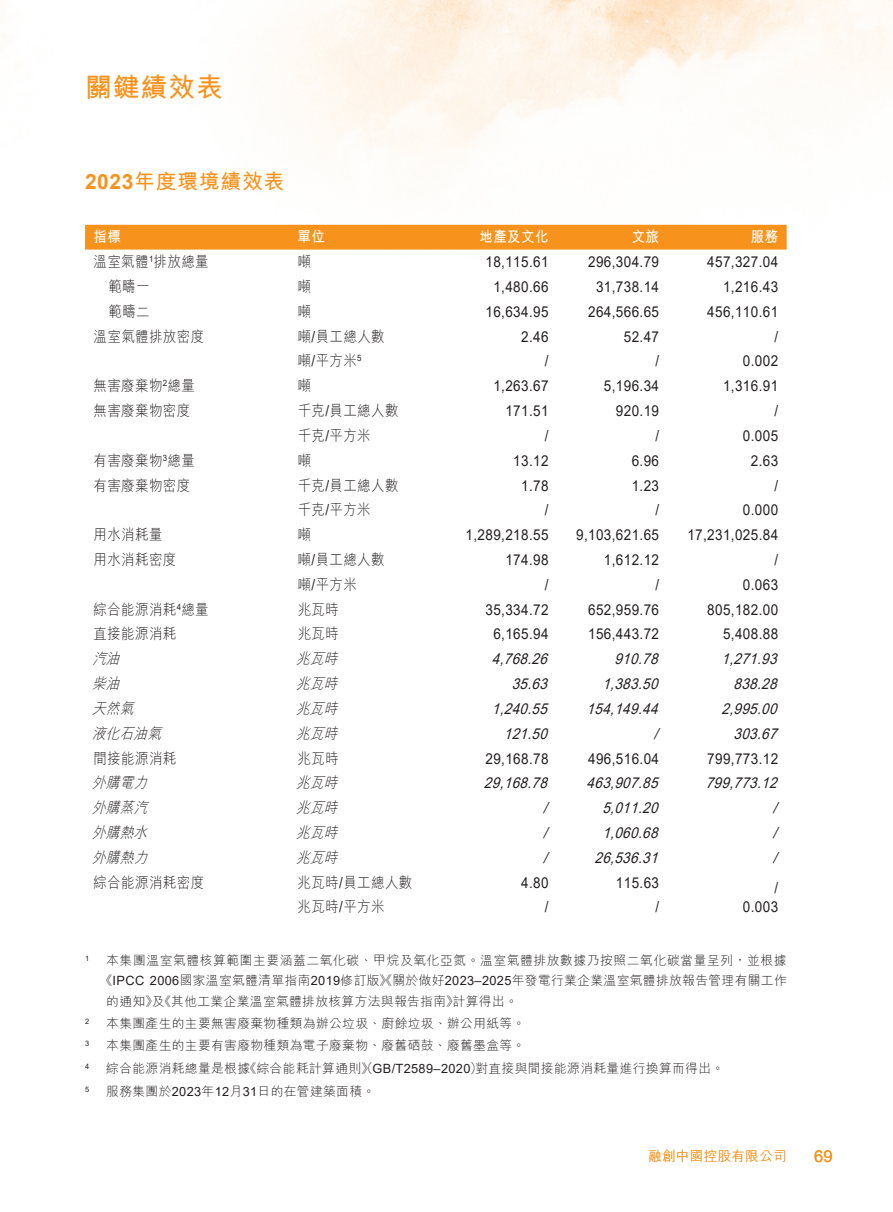
<style>
.page{position:relative;width:893px;height:1212px;background:#fff}
.page>*{position:absolute;margin:0;border:0;box-sizing:border-box;transform-origin:0 0}
.t1{font:700 27px "M Hei HK";letter-spacing:.03em;color:#f7931d}
.t2{font:700 21px "M Hei HK";letter-spacing:.03em;color:#f7931d}
.t3{font:16.5px "Arial";color:#f7931d}
.t4{font:15px "Arial";letter-spacing:.03em;color:#231f20;scale:.9 1}
.t5{font:300 15px "M Hei HK";letter-spacing:.03em;color:#231f20;scale:.9 1}
.t6{font:italic 15px "Arial";color:#231f20;scale:.9 1}
.t7{font:italic 300 15px "M Hei HK";color:#231f20;scale:.9 1}
.t8{font:700 15px "M Hei HK";letter-spacing:.03em;color:#fff;scale:.9 1}
.t9{font:300 13.5px "M Hei HK";letter-spacing:.03em;color:#f7931d}
.t10{font:300 12.75px "M Hei HK";letter-spacing:.03em;color:#231f20}
.t11{font:7.5px "Arial";color:#231f20}
.s1{font-family:"Arial"}
.s2{font-family:"Arial";font-weight:400}
</style>
<div class="page">
<img style="left:85px;top:0;width:808px;height:225px">
<div style="left:85px;top:225px;width:702px;height:25px;background:#f7931d"></div>
<h1 class="t1" style="left:85px;top:68px;width:140px">關鍵績效表</h1>
<h2 class="t2" style="left:85px;top:166px;width:201px"><span class="s1">2023</span>年度環境績效表</h2>
<p class="t8" style="left:94px;top:226px;width:32px">指標</p>
<p class="t8" style="left:298px;top:226px;width:32px">單位</p>
<p class="t8" style="left:480px;top:226px;width:78px">地產及文化</p>
<p class="t8" style="left:632px;top:226px;width:32px">文旅</p>
<p class="t8" style="left:751px;top:226px;width:32px">服務</p>
<p class="t5" style="left:94px;top:254px;width:130px">溫室氣體<sup>1</sup>排放總量</p>
<p class="t5" style="left:298px;top:254px;width:16px">噸</p>
<p class="t4" style="left:485px;top:252px;width:72px">18,115.61</p>
<p class="t4" style="left:588px;top:252px;width:80px">296,304.79</p>
<p class="t4" style="left:707px;top:252px;width:80px">457,327.04</p>
<p class="t5" style="left:108px;top:279px;width:47px">範疇一</p>
<p class="t5" style="left:298px;top:279px;width:16px">噸</p>
<p class="t4" style="left:493px;top:276px;width:63px">1,480.66</p>
<p class="t4" style="left:596px;top:276px;width:72px">31,738.14</p>
<p class="t4" style="left:723px;top:276px;width:63px">1,216.43</p>
<p class="t5" style="left:108px;top:304px;width:47px">範疇二</p>
<p class="t5" style="left:298px;top:304px;width:16px">噸</p>
<p class="t4" style="left:485px;top:301px;width:72px">16,634.95</p>
<p class="t4" style="left:588px;top:301px;width:80px">264,566.65</p>
<p class="t4" style="left:707px;top:301px;width:80px">456,110.61</p>
<p class="t5" style="left:94px;top:328px;width:124px">溫室氣體排放密度</p>
<p class="t5" style="left:298px;top:328px;width:98px">噸<span class="s2">/</span>員工總人數</p>
<p class="t4" style="left:521px;top:326px;width:32px">2.46</p>
<p class="t4" style="left:624px;top:326px;width:41px">52.47</p>
<p class="t4" style="left:774px;top:326px;width:6px">/</p>
<p class="t5" style="left:298px;top:353px;width:73px">噸<span class="s2">/</span>平方米<sup>5</sup></p>
<p class="t4" style="left:545px;top:351px;width:6px">/</p>
<p class="t4" style="left:655px;top:351px;width:6px">/</p>
<p class="t4" style="left:743px;top:351px;width:41px">0.002</p>
<p class="t5" style="left:94px;top:378px;width:114px">無害廢棄物<sup>2</sup>總量</p>
<p class="t5" style="left:298px;top:378px;width:16px">噸</p>
<p class="t4" style="left:493px;top:376px;width:63px">1,263.67</p>
<p class="t4" style="left:604px;top:376px;width:63px">5,196.34</p>
<p class="t4" style="left:723px;top:376px;width:63px">1,316.91</p>
<p class="t5" style="left:94px;top:403px;width:109px">無害廢棄物密度</p>
<p class="t5" style="left:298px;top:403px;width:114px">千克<span class="s2">/</span>員工總人數</p>
<p class="t4" style="left:505px;top:400px;width:49px">171.51</p>
<p class="t4" style="left:616px;top:400px;width:49px">920.19</p>
<p class="t4" style="left:774px;top:400px;width:6px">/</p>
<p class="t5" style="left:298px;top:428px;width:83px">千克<span class="s2">/</span>平方米</p>
<p class="t4" style="left:545px;top:425px;width:6px">/</p>
<p class="t4" style="left:655px;top:425px;width:6px">/</p>
<p class="t4" style="left:743px;top:425px;width:41px">0.005</p>
<p class="t5" style="left:94px;top:452px;width:114px">有害廢棄物<sup>3</sup>總量</p>
<p class="t5" style="left:298px;top:453px;width:16px">噸</p>
<p class="t4" style="left:513px;top:450px;width:41px">13.12</p>
<p class="t4" style="left:632px;top:450px;width:32px">6.96</p>
<p class="t4" style="left:751px;top:450px;width:32px">2.63</p>
<p class="t5" style="left:94px;top:477px;width:109px">有害廢棄物密度</p>
<p class="t5" style="left:298px;top:477px;width:114px">千克<span class="s2">/</span>員工總人數</p>
<p class="t4" style="left:521px;top:475px;width:32px">1.78</p>
<p class="t4" style="left:632px;top:475px;width:32px">1.23</p>
<p class="t4" style="left:774px;top:475px;width:6px">/</p>
<p class="t5" style="left:298px;top:502px;width:83px">千克<span class="s2">/</span>平方米</p>
<p class="t4" style="left:545px;top:500px;width:6px">/</p>
<p class="t4" style="left:655px;top:500px;width:6px">/</p>
<p class="t4" style="left:743px;top:500px;width:41px">0.000</p>
<p class="t5" style="left:94px;top:527px;width:78px">用水消耗量</p>
<p class="t5" style="left:298px;top:527px;width:16px">噸</p>
<p class="t4" style="left:466px;top:525px;width:94px">1,289,218.55</p>
<p class="t4" style="left:576px;top:525px;width:94px">9,103,621.65</p>
<p class="t4" style="left:687px;top:525px;width:102px">17,231,025.84</p>
<p class="t5" style="left:94px;top:552px;width:94px">用水消耗密度</p>
<p class="t5" style="left:298px;top:552px;width:98px">噸<span class="s2">/</span>員工總人數</p>
<p class="t4" style="left:505px;top:549px;width:49px">174.98</p>
<p class="t4" style="left:604px;top:549px;width:63px">1,612.12</p>
<p class="t4" style="left:774px;top:549px;width:6px">/</p>
<p class="t5" style="left:298px;top:577px;width:67px">噸<span class="s2">/</span>平方米</p>
<p class="t4" style="left:545px;top:574px;width:6px">/</p>
<p class="t4" style="left:655px;top:574px;width:6px">/</p>
<p class="t4" style="left:743px;top:574px;width:41px">0.063</p>
<p class="t5" style="left:94px;top:601px;width:130px">綜合能源消耗<sup>4</sup>總量</p>
<p class="t5" style="left:298px;top:601px;width:47px">兆瓦時</p>
<p class="t4" style="left:485px;top:599px;width:72px">35,334.72</p>
<p class="t4" style="left:588px;top:599px;width:80px">652,959.76</p>
<p class="t4" style="left:707px;top:599px;width:80px">805,182.00</p>
<p class="t5" style="left:94px;top:626px;width:94px">直接能源消耗</p>
<p class="t5" style="left:298px;top:626px;width:47px">兆瓦時</p>
<p class="t4" style="left:493px;top:624px;width:63px">6,165.94</p>
<p class="t4" style="left:588px;top:624px;width:80px">156,443.72</p>
<p class="t4" style="left:723px;top:624px;width:63px">5,408.88</p>
<p class="t7" style="left:92px;top:651px;width:36px">汽油</p>
<p class="t7" style="left:296px;top:651px;width:52px">兆瓦時</p>
<p class="t6" style="left:492px;top:649px;width:69px">4,768.26</p>
<p class="t6" style="left:614px;top:649px;width:56px">910.78</p>
<p class="t6" style="left:721px;top:649px;width:69px">1,271.93</p>
<p class="t7" style="left:92px;top:676px;width:36px">柴油</p>
<p class="t7" style="left:296px;top:676px;width:52px">兆瓦時</p>
<p class="t6" style="left:512px;top:673px;width:47px">35.63</p>
<p class="t6" style="left:602px;top:673px;width:69px">1,383.50</p>
<p class="t6" style="left:733px;top:673px;width:56px">838.28</p>
<p class="t7" style="left:92px;top:701px;width:52px">天然氣</p>
<p class="t7" style="left:296px;top:701px;width:52px">兆瓦時</p>
<p class="t6" style="left:492px;top:698px;width:69px">1,240.55</p>
<p class="t6" style="left:587px;top:698px;width:86px">154,149.44</p>
<p class="t6" style="left:721px;top:698px;width:69px">2,995.00</p>
<p class="t7" style="left:92px;top:725px;width:83px">液化石油氣</p>
<p class="t7" style="left:296px;top:725px;width:52px">兆瓦時</p>
<p class="t6" style="left:504px;top:723px;width:56px">121.50</p>
<p class="t6" style="left:654px;top:723px;width:12px">/</p>
<p class="t6" style="left:733px;top:723px;width:56px">303.67</p>
<p class="t5" style="left:94px;top:750px;width:94px">間接能源消耗</p>
<p class="t5" style="left:298px;top:750px;width:47px">兆瓦時</p>
<p class="t4" style="left:485px;top:748px;width:72px">29,168.78</p>
<p class="t4" style="left:588px;top:748px;width:80px">496,516.04</p>
<p class="t4" style="left:707px;top:748px;width:80px">799,773.12</p>
<p class="t7" style="left:92px;top:775px;width:67px">外購電力</p>
<p class="t7" style="left:296px;top:775px;width:52px">兆瓦時</p>
<p class="t6" style="left:484px;top:773px;width:78px">29,168.78</p>
<p class="t6" style="left:587px;top:773px;width:86px">463,907.85</p>
<p class="t6" style="left:706px;top:773px;width:86px">799,773.12</p>
<p class="t7" style="left:92px;top:800px;width:67px">外購蒸汽</p>
<p class="t7" style="left:296px;top:800px;width:52px">兆瓦時</p>
<p class="t6" style="left:543px;top:797px;width:12px">/</p>
<p class="t6" style="left:602px;top:797px;width:69px">5,011.20</p>
<p class="t6" style="left:773px;top:797px;width:12px">/</p>
<p class="t7" style="left:92px;top:825px;width:67px">外購熱水</p>
<p class="t7" style="left:296px;top:825px;width:52px">兆瓦時</p>
<p class="t6" style="left:543px;top:822px;width:12px">/</p>
<p class="t6" style="left:602px;top:822px;width:69px">1,060.68</p>
<p class="t6" style="left:773px;top:822px;width:12px">/</p>
<p class="t7" style="left:92px;top:850px;width:67px">外購熱力</p>
<p class="t7" style="left:296px;top:850px;width:52px">兆瓦時</p>
<p class="t6" style="left:543px;top:847px;width:12px">/</p>
<p class="t6" style="left:594px;top:847px;width:78px">26,536.31</p>
<p class="t6" style="left:773px;top:847px;width:12px">/</p>
<p class="t5" style="left:94px;top:874px;width:124px">綜合能源消耗密度</p>
<p class="t5" style="left:298px;top:874px;width:129px">兆瓦時<span class="s2">/</span>員工總人數</p>
<p class="t4" style="left:521px;top:872px;width:32px">4.80</p>
<p class="t4" style="left:616px;top:872px;width:49px">115.63</p>
<p class="t4" style="left:774px;top:877px;width:6px">/</p>
<p class="t5" style="left:298px;top:899px;width:98px">兆瓦時<span class="s2">/</span>平方米</p>
<p class="t4" style="left:545px;top:897px;width:6px">/</p>
<p class="t4" style="left:655px;top:897px;width:6px">/</p>
<p class="t4" style="left:743px;top:897px;width:41px">0.003</p>
<p class="t11" style="left:85px;top:953px;width:6px">1</p>
<p class="t10" style="left:106px;top:954px;width:682px">本集團溫室氣體核算範圍主要涵蓋二氧化碳、甲烷及氧化亞氮。溫室氣體排放數據乃按照二氧化碳當量呈列，並根據</p>
<p class="t10" style="left:100px;top:974px;width:688px">《<span class="s2">IPCC 2006</span>國家溫室氣體清單指南<span class="s2">2019</span>修訂版》《關於做好<span class="s2">2023–2025</span>年發電行業企業溫室氣體排放報告管理有關工作</p>
<p class="t10" style="left:106px;top:994px;width:413px">的通知》及《其他工業企業溫室氣體排放核算方法與報告指南》計算得出。</p>
<p class="t11" style="left:85px;top:1016px;width:6px">2</p>
<p class="t10" style="left:106px;top:1017px;width:421px">本集團產生的主要無害廢棄物種類為辦公垃圾、廚餘垃圾、辦公用紙等。</p>
<p class="t11" style="left:85px;top:1038px;width:6px">3</p>
<p class="t10" style="left:106px;top:1039px;width:421px">本集團產生的主要有害廢物種類為電子廢棄物、廢舊硒鼓、廢舊墨盒等。</p>
<p class="t11" style="left:85px;top:1061px;width:6px">4</p>
<p class="t10" style="left:106px;top:1061px;width:619px">綜合能源消耗總量是根據《綜合能耗計算通則》（<span class="s2">GB/T2589–2020</span>）對直接與間接能源消耗量進行換算而得出。</p>
<p class="t11" style="left:85px;top:1084px;width:6px">5</p>
<p class="t10" style="left:106px;top:1085px;width:270px">服務集團於<span class="s2">2023</span>年<span class="s2">12</span>月<span class="s2">31</span>日的在管建築面積。</p>
<p class="t9" style="left:648px;top:1149px;width:140px">融創中國控股有限公司</p>
<p class="t3" style="left:814px;top:1145px;width:20px">69</p>
</div>
